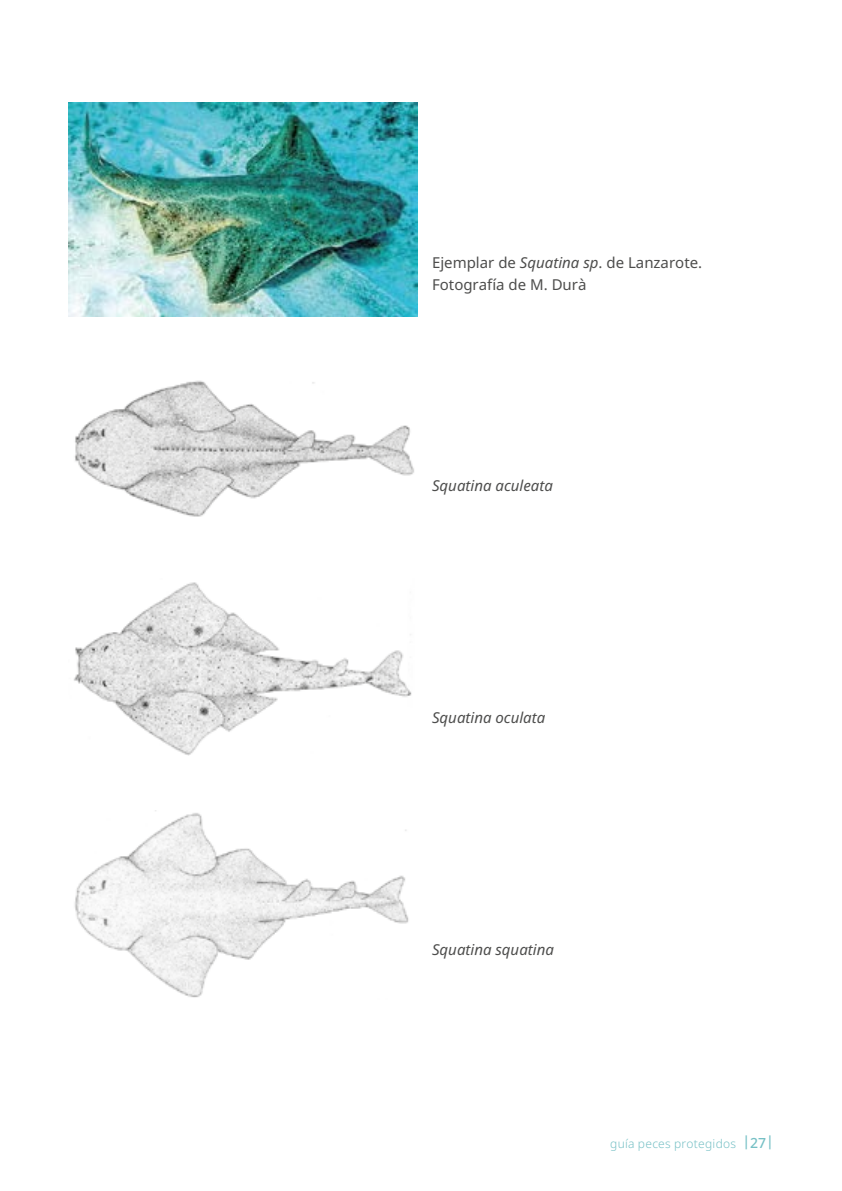
<style>
.page{position:relative;width:842px;height:1191px;background:#fff}
.page>*{position:absolute;margin:0;border:0;box-sizing:border-box;transform-origin:0 0}
.t1{font:15px/22px "Noto Sans";color:#4d4d4c}
.t2{font:italic 15px "Noto Sans";color:#4d4d4c}
.t3{font:300 12px "Noto Sans";letter-spacing:.025em;color:#76c0c5}
.s1{font-style:italic}
.s2{font-weight:500;font-size:14px}
</style>
<div class="page">
<img style="left:68px;top:102px;width:349px;height:215px">
<img style="left:74px;top:380px;width:340px;height:137px">
<img style="left:74px;top:582px;width:338px;height:173px">
<img style="left:74px;top:810px;width:335px;height:188px">
<p class="t1" style="left:432px;top:251px;width:272px">Ejemplar de <span class="s1">Squatina sp</span>. de Lanzarote.<br>Fotografía de M. Durà</p>
<p class="t2" style="left:432px;top:474px;width:122px">Squatina aculeata</p>
<p class="t2" style="left:432px;top:707px;width:115px">Squatina oculata</p>
<p class="t2" style="left:432px;top:939px;width:123px">Squatina squatina</p>
<p class="t3" style="left:610px;top:1135px;width:165px">guía peces protegidos <sup>|</sup><span class="s2">27</span><sup>|</sup></p>
</div>
